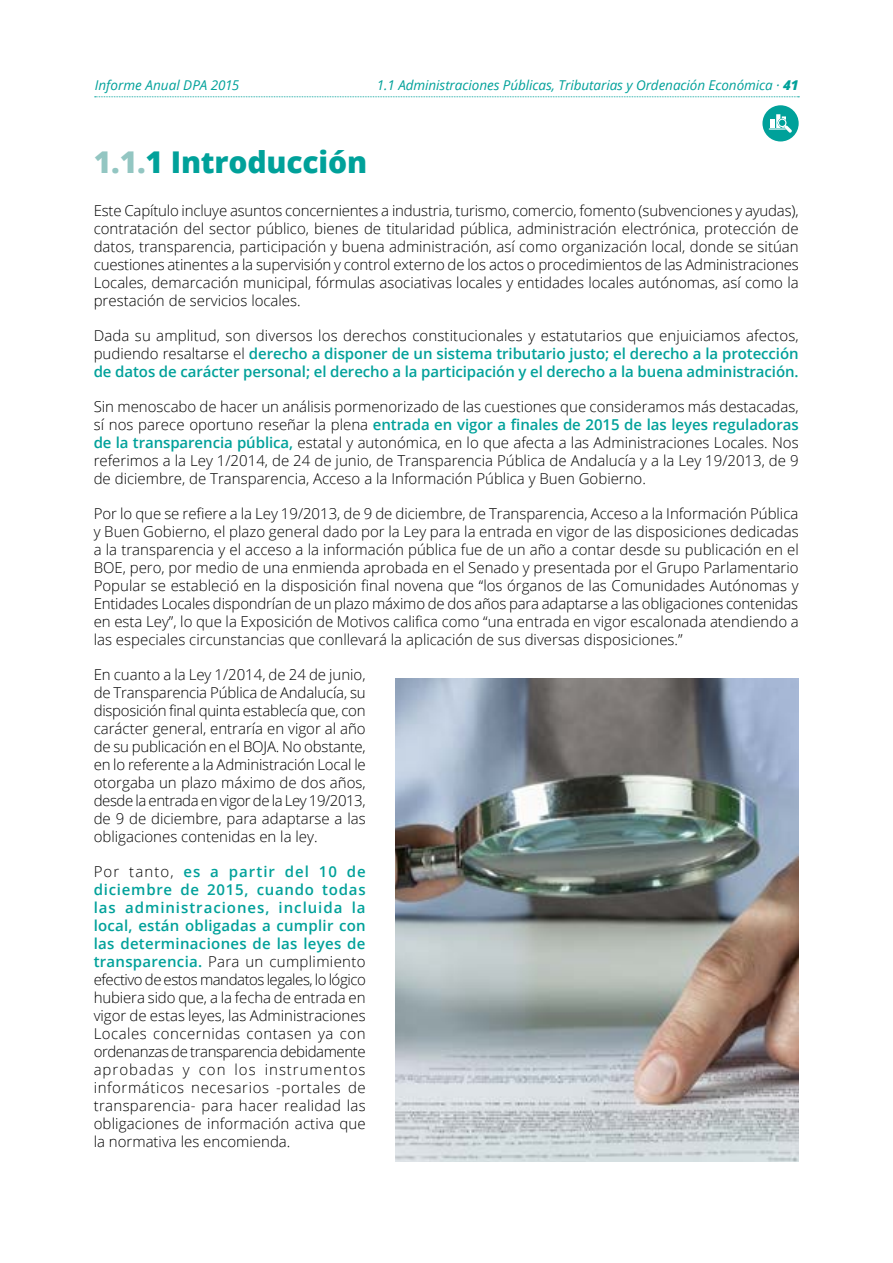
<style>
.page{position:relative;width:893px;height:1263px;background:#fff}
.page>*{position:absolute;margin:0;border:0;box-sizing:border-box;transform-origin:0 0}
.t1{font:800 30px "Open Sans";letter-spacing:-.005em;color:#00a19a}
.t2{font:300 15px/18px "Open Sans";color:#000;text-align:justify}
.t3{font:600 15px/18px "Open Sans";letter-spacing:-.005em;color:#00a19a;text-align:justify}
.t4{font:italic 13.5px "Open Sans";letter-spacing:-.005em;color:#00a19a}
.s1{font-weight:800}
.s2{color:#93c6c2}
.s3{font-weight:300;color:#000}
.s4{font-weight:600;color:#00a19a}
</style>
<div class="page">
<svg style="left:95px;top:96px;width:704px;height:1px"></svg>
<div style="left:762px;top:105px;width:37px;height:36px;background:#00a19a;border-radius:50%"></div>
<svg style="left:769px;top:114px;width:23px;height:19px"></svg>
<img style="left:395px;top:678px;width:404px;height:483px">
<p class="t4" style="left:95px;top:76px;width:146px">Informe Anual DPA 2015</p>
<p class="t4" style="left:377px;top:76px;width:423px">1.1 Administraciones Públicas, Tributarias y Ordenación Económica · <span class="s1">41</span></p>
<h1 class="t1" style="left:94px;top:139px;width:275px"><span class="s2">1.1.</span>1 Introducción</h1>
<p class="t2" style="left:94px;top:201px;width:707px">Este Capítulo incluye asuntos concernientes a industria, turismo, comercio, fomento (subvenciones y ayudas), contratación del sector público, bienes de titularidad pública, administración electrónica, protección de datos, transparencia, participación y buena administración, así como organización local, donde se sitúan cuestiones atinentes a la supervisión y control externo de los actos o procedimientos de las Administraciones Locales, demarcación municipal, fórmulas asociativas locales y entidades locales autónomas, así como la prestación de servicios locales.</p>
<p class="t3" style="left:94px;top:326px;width:706px"><span class="s3">Dada su amplitud, son diversos los derechos constitucionales y estatutarios que enjuiciamos afectos, pudiendo resaltarse el</span> derecho a disponer de un sistema tributario justo; el derecho a la protección de datos de carácter personal; el derecho a la participación y el derecho a la buena administración.</p>
<p class="t2" style="left:94px;top:397px;width:706px">Sin menoscabo de hacer un análisis pormenorizado de las cuestiones que consideramos más destacadas, sí nos parece oportuno reseñar la plena <span class="s4">entrada en vigor a finales de 2015 de las leyes reguladoras de la transparencia pública,</span> estatal y autonómica, en lo que afecta a las Administraciones Locales. Nos referimos a la Ley 1/2014, de 24 de junio, de Transparencia Pública de Andalucía y a la Ley 19/2013, de 9 de diciembre, de Transparencia, Acceso a la Información Pública y Buen Gobierno.</p>
<p class="t2" style="left:94px;top:504px;width:706px">Por lo que se refiere a la Ley 19/2013, de 9 de diciembre, de Transparencia, Acceso a la Información Pública y Buen Gobierno, el plazo general dado por la Ley para la entrada en vigor de las disposiciones dedicadas a la transparencia y el acceso a la información pública fue de un año a contar desde su publicación en el BOE, pero, por medio de una enmienda aprobada en el Senado y presentada por el Grupo Parlamentario Popular se estableció en la disposición final novena que “los órganos de las Comunidades Autónomas y Entidades Locales dispondrían de un plazo máximo de dos años para adaptarse a las obligaciones contenidas en esta Ley”, lo que la Exposición de Motivos califica como “una entrada en vigor escalonada atendiendo a las especiales circunstancias que conllevará la aplicación de sus diversas disposiciones.”</p>
<p class="t2" style="left:94px;top:665px;width:274px">En cuanto a la Ley 1/2014, de 24 de junio, de Transparencia Pública de Andalucía, su disposición final quinta establecía que, con carácter general, entraría en vigor al año de su publicación en el BOJA. No obstante, en lo referente a la Administración Local le otorgaba un plazo máximo de dos años, desde la entrada en vigor de la Ley 19/2013, de 9 de diciembre, para adaptarse a las obligaciones contenidas en la ley.</p>
<p class="t2" style="left:94px;top:862px;width:274px">Por tanto, <span class="s4">es a partir del 10 de diciembre de 2015, cuando todas las administraciones, incluida la local, están obligadas a cumplir con las determinaciones de las leyes de transparencia.</span> Para un cumplimiento efectivo de estos mandatos legales, lo lógico hubiera sido que, a la fecha de entrada en vigor de estas leyes, las Administraciones Locales concernidas contasen ya con ordenanzas de transparencia debidamente aprobadas y con los instrumentos informáticos necesarios -portales de transparencia- para hacer realidad las obligaciones de información activa que la normativa les encomienda.</p>
</div>
